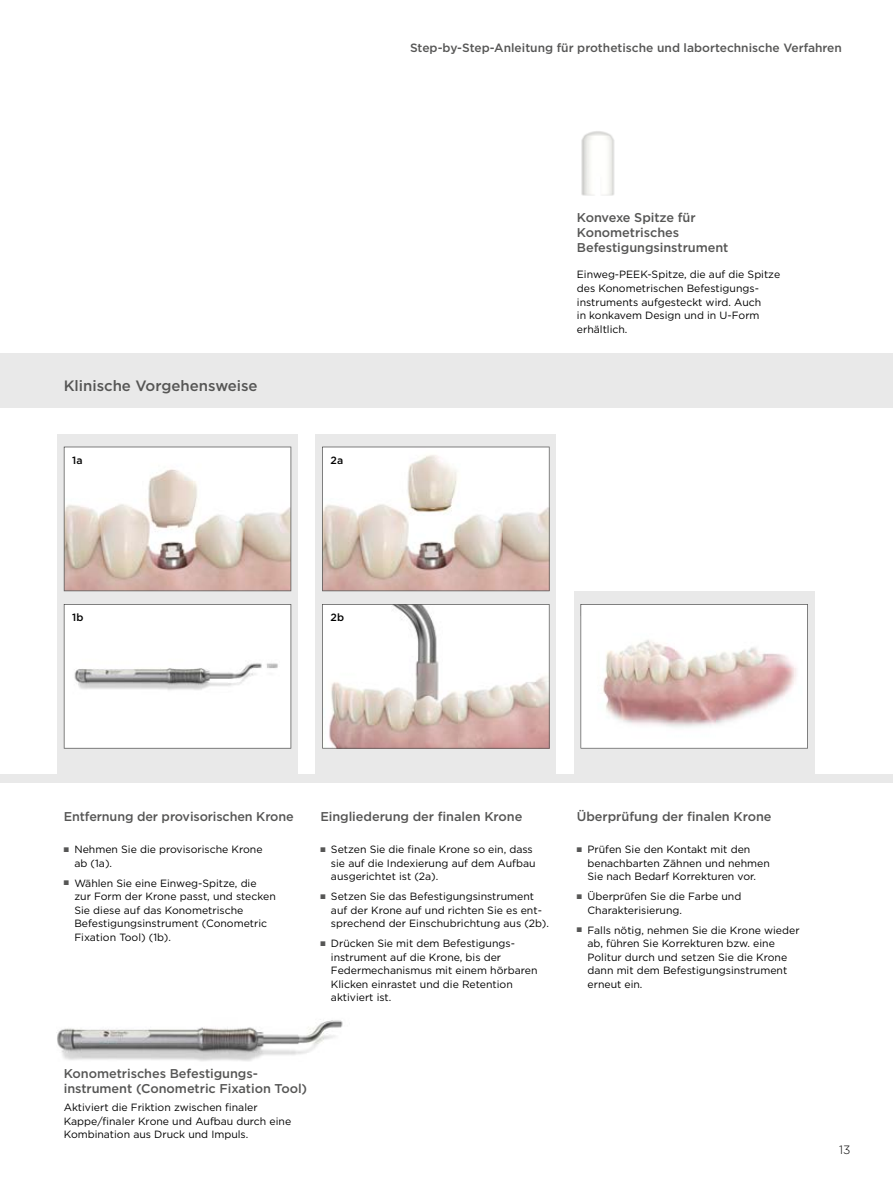
<style>
.page{position:relative;width:893px;height:1191px;background:#fff}
.page>*{position:absolute;margin:0;border:0;box-sizing:border-box;transform-origin:0 0}
.t1{font:500 15px "Gotham";color:#565655}
.t2{font:500 12.75px/15px "Gotham";letter-spacing:-.005em;color:#565655}
.t3{font:500 12px "Gotham";color:#565655}
.t4{font:300 12px "Gotham";color:#000}
.t5{font:10.5px/13.5px "Gotham";color:#000}
.t6{font:500 10.5px "Gotham";color:#000}
.s1{color:#565655}
</style>
<div class="page">
<div style="left:0;top:353px;width:893px;height:429px;background:#e9e9e9"></div>
<div style="left:0;top:408px;width:893px;height:366px;background:#fff"></div>
<img style="left:581px;top:131px;width:34px;height:65px">
<div style="left:316px;top:434px;width:240px;height:340px;background:#e9e9e9"></div>
<div style="left:57px;top:434px;width:241px;height:340px;background:#e9e9e9"></div>
<svg style="left:322px;top:604px;width:228px;height:144px;background:#e5dad7"></svg>
<svg style="left:64px;top:604px;width:227px;height:144px;background:#f5f5f4"></svg>
<svg style="left:64px;top:446px;width:227px;height:145px;background:#e5d9d3"></svg>
<svg style="left:322px;top:446px;width:228px;height:145px;background:#e4d9d2"></svg>
<div style="left:574px;top:591px;width:240px;height:183px;background:#e9e9e9"></div>
<svg style="left:580px;top:604px;width:228px;height:144px;background:#ece0de"></svg>
<img style="left:56px;top:1020px;width:287px;height:41px">
<p class="t3" style="left:410px;top:40px;width:433px">Step-by-Step-Anleitung für prothetische und labortechnische Verfahren</p>
<h1 class="t1" style="left:64px;top:375px;width:195px">Klinische Vorgehensweise</h1>
<p class="t6" style="left:72px;top:453px;width:12px">1a</p>
<p class="t6" style="left:331px;top:453px;width:14px">2a</p>
<p class="t6" style="left:72px;top:610px;width:13px">1b</p>
<p class="t6" style="left:331px;top:610px;width:15px">2b</p>
<p class="t2" style="left:577px;top:210px;width:153px">Konvexe Spitze für<br>Konometrisches<br>Befestigungsinstrument</p>
<p class="t5" style="left:577px;top:268px;width:205px">Einweg-PEEK-Spitze, die auf die Spitze des Konometrischen Befestigungs&shy;instruments aufgesteckt wird. Auch<br>in konkavem Design und in U-Form erhältlich.</p>
<p class="t2" style="left:64px;top:808px;width:231px">Entfernung der provisorischen Krone</p>
<p class="t5" style="left:74px;top:842px;width:190px;text-indent:-11px"><span class="s1">■</span> Nehmen Sie die provisorische Krone ab (1a).</p>
<p class="t5" style="left:74px;top:876px;width:203px;text-indent:-11px"><span class="s1">■</span> Wählen Sie eine Einweg-Spitze, die<br>zur Form der Krone passt, und stecken Sie diese auf das Konometrische Befestigungsinstrument (Conometric Fixation Tool) (1b).</p>
<p class="t2" style="left:320px;top:808px;width:204px">Eingliederung der finalen Krone</p>
<p class="t5" style="left:331px;top:842px;width:206px;text-indent:-11px"><span class="s1">■</span> Setzen Sie die finale Krone so ein, dass sie auf die Indexierung auf dem Aufbau ausgerichtet ist (2a).</p>
<p class="t5" style="left:331px;top:889px;width:220px;text-indent:-11px"><span class="s1">■</span> Setzen Sie das Befestigungsinstrument auf der Krone auf und richten Sie es ent&shy;sprechend der Einschubrichtung aus (2b).</p>
<p class="t5" style="left:331px;top:936px;width:208px;text-indent:-11px"><span class="s1">■</span> Drücken Sie mit dem Befestigungs&shy;instrument auf die Krone, bis der<br>Federmechanismus mit einem hörbaren<br>Klicken einrastet und die Retention aktiviert ist.</p>
<p class="t2" style="left:64px;top:1066px;width:245px">Konometrisches Befestigungs&shy;instrument (Conometric Fixation Tool)</p>
<p class="t5" style="left:64px;top:1100px;width:229px">Aktiviert die Friktion zwischen finaler<br>Kappe/finaler Krone und Aufbau durch eine<br>Kombination aus Druck und Impuls.</p>
<p class="t2" style="left:577px;top:808px;width:196px">Überprüfung der finalen Krone</p>
<p class="t5" style="left:587px;top:842px;width:184px;text-indent:-11px"><span class="s1">■</span> Prüfen Sie den Kontakt mit den benachbarten Zähnen und nehmen<br>Sie nach Bedarf Korrekturen vor.</p>
<p class="t5" style="left:587px;top:889px;width:155px;text-indent:-11px"><span class="s1">■</span> Überprüfen Sie die Farbe und<br>Charakterisierung.</p>
<p class="t5" style="left:587px;top:923px;width:214px;text-indent:-11px"><span class="s1">■</span> Falls nötig, nehmen Sie die Krone wieder ab, führen Sie Korrekturen bzw. eine Politur durch und setzen Sie die Krone dann mit dem Befestigungsinstrument erneut ein.</p>
<p class="t4" style="left:839px;top:1142px;width:13px">13</p>
</div>
